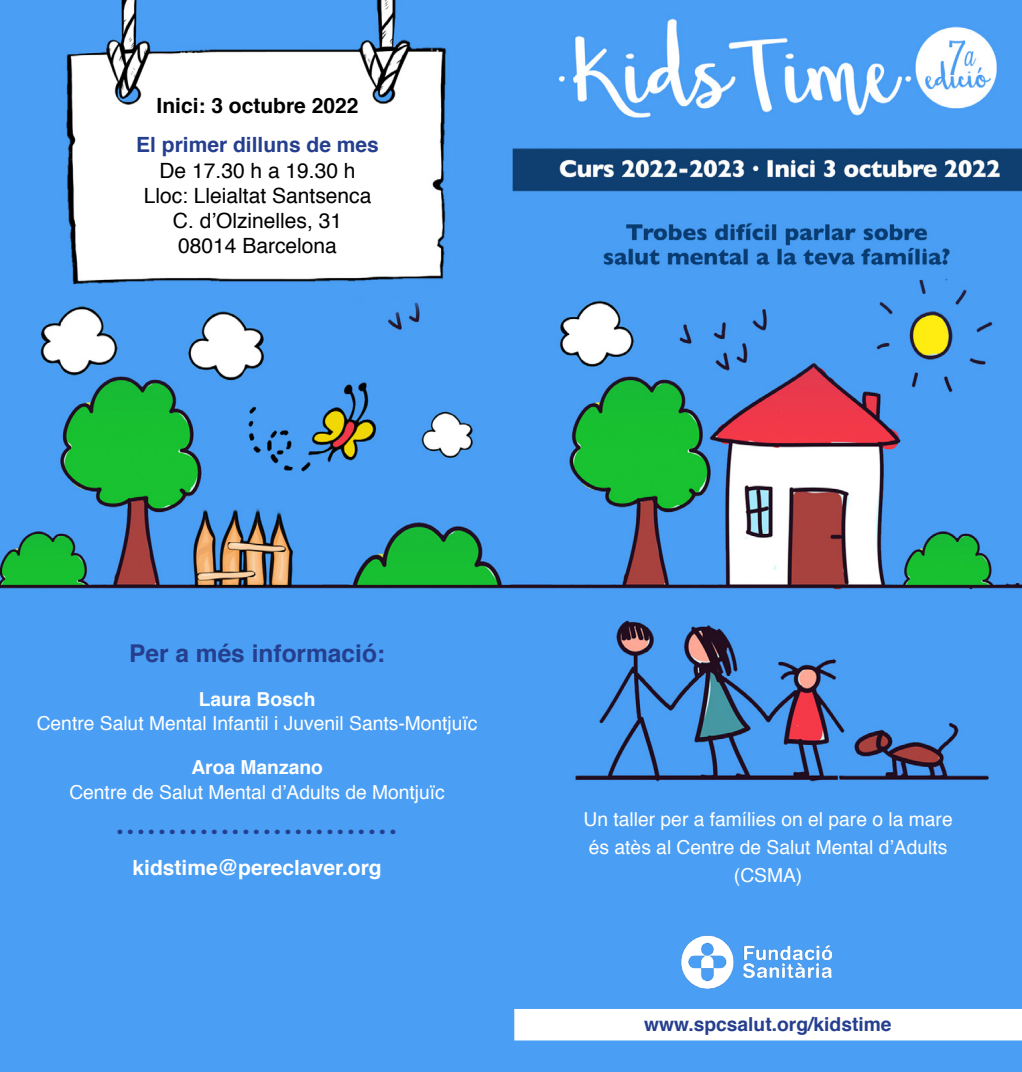
<style>
.page{position:relative;width:1022px;height:1072px;background:#fff}
.page>*{position:absolute;margin:0;border:0;box-sizing:border-box;transform-origin:0 0}
.t1{font:42px "Times";color:#253f8e}
.t2{font:700 24.5px "Helvetica";color:#253f8e}
.t3{font:21px/25.2px "Helvetica";color:#000}
.t4{font:700 21px/25.2px "Helvetica";color:#253f8e;text-align:center}
.t5{font:700 21px "Helvetica";color:#fff}
.t6{font:700 21px "Helvetica";color:#000}
.t7{font:19.25px/28px "Helvetica";color:#fff;text-align:center}
.t8{font:700 19.25px "Helvetica";color:#253f8e}
.s1{font-weight:400;color:#000}
.s2{font-weight:700}
</style>
<div class="page">
<img style="left:0;top:0;width:1022px;height:1071px">
<img style="left:615px;top:934px;width:291px;height:55px">
<svg style="left:514px;top:1008px;width:508px;height:32px"></svg>
<img style="left:228px;top:525px;width:60px;height:55px">
<p class="t6" style="left:157px;top:89px;width:203px">Inici: 3 octubre 2022</p>
<p class="t4" style="left:136px;top:133px;width:244px">El primer dilluns de mes<br><span class="s1">De 17.30 h a 19.30 h</span></p>
<p class="t3" style="left:144px;top:183px;width:229px">Lloc: Lleialtat Santsenca</p>
<p class="t3" style="left:173px;top:209px;width:171px">C. d’Olzinelles, 31<br>08014 Barcelona</p>
<p class="t2" style="left:129px;top:634px;width:257px">Per a més informació:</p>
<p class="t7" style="left:37px;top:688px;width:442px;line-height:23.1px"><span class="s2">Laura Bosch<br></span>Centre Salut Mental Infantil i Juvenil Sants-Montjuïc</p>
<p class="t7" style="left:69px;top:755px;width:377px;line-height:25.2px"><span class="s2">Aroa Manzano<br></span>Centre de Salut Mental d’Adults de Montjuïc</p>
<p class="t1" style="left:115px;top:793px;width:285px">···························</p>
<p class="t5" style="left:132px;top:850px;width:251px">kidstime@pereclaver.org</p>
<p class="t7" style="left:584px;top:805px;width:371px">Un taller per a famílies on el pare o la mare és atès al Centre de Salut Mental d’Adults (CSMA)</p>
<p class="t8" style="left:644px;top:1009px;width:249px">www.spcsalut.org/kidstime</p>
</div>
